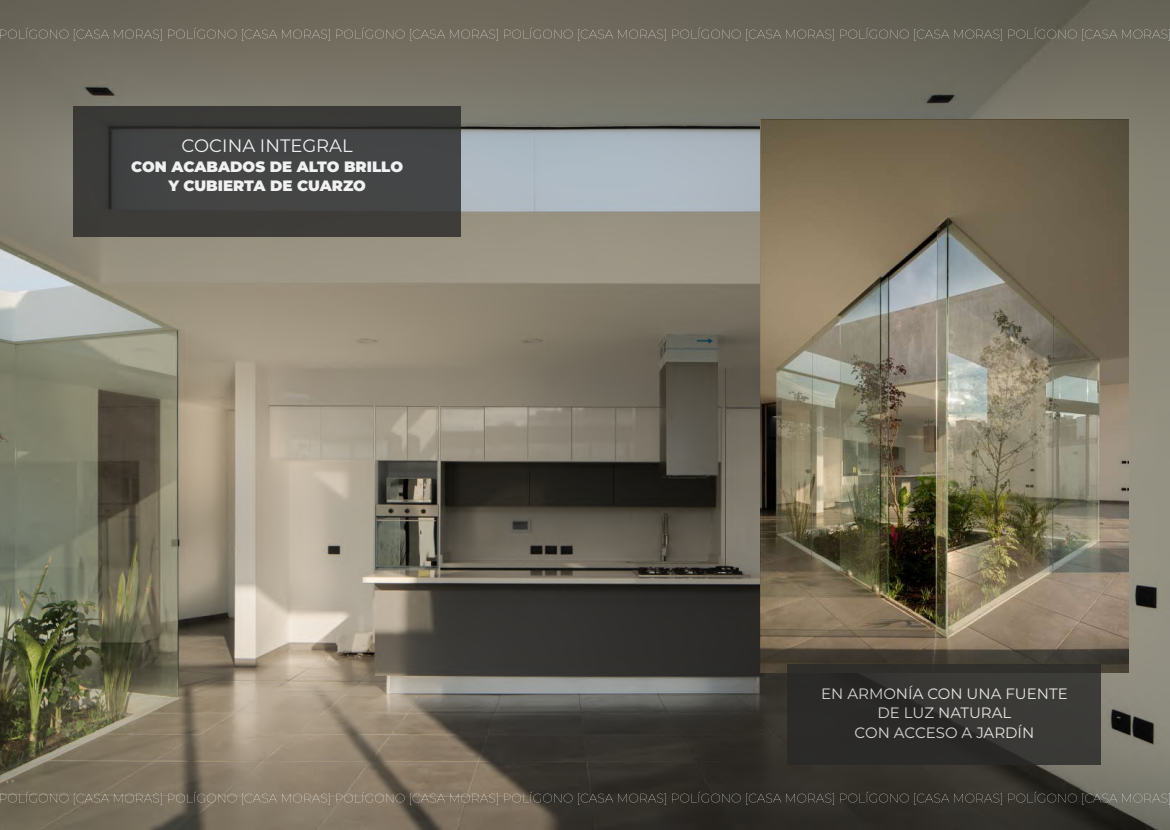
<style>
.page{position:relative;width:1170px;height:830px;background:#fff}
.page>*{position:absolute;margin:0;border:0;box-sizing:border-box;transform-origin:0 0}
.t1{font:18px "Montserrat";color:#fff}
.t2{font:15px/19.5px "Montserrat";color:#fff;text-align:center}
.t3{font:900 15px/19.5px "Montserrat";color:#fff;text-align:center}
</style>
<div class="page">
<img style="left:0;top:0;width:1169px;height:829px">
<img style="left:760px;top:119px;width:368px;height:553px">
<svg style="left:0;top:28px;width:68px;height:10px"></svg>
<svg style="left:74px;top:29px;width:88px;height:12px"></svg>
<svg style="left:168px;top:28px;width:68px;height:10px"></svg>
<svg style="left:242px;top:29px;width:87px;height:12px"></svg>
<svg style="left:336px;top:28px;width:68px;height:10px"></svg>
<svg style="left:410px;top:29px;width:87px;height:12px"></svg>
<svg style="left:504px;top:28px;width:68px;height:10px"></svg>
<svg style="left:578px;top:29px;width:87px;height:12px"></svg>
<svg style="left:672px;top:28px;width:68px;height:10px"></svg>
<svg style="left:746px;top:29px;width:87px;height:12px"></svg>
<svg style="left:840px;top:28px;width:68px;height:10px"></svg>
<svg style="left:914px;top:29px;width:87px;height:12px"></svg>
<svg style="left:1008px;top:28px;width:68px;height:10px"></svg>
<svg style="left:1082px;top:29px;width:87px;height:12px"></svg>
<svg style="left:0;top:791px;width:68px;height:11px"></svg>
<svg style="left:74px;top:792px;width:88px;height:12px"></svg>
<svg style="left:168px;top:791px;width:68px;height:11px"></svg>
<svg style="left:242px;top:792px;width:87px;height:12px"></svg>
<svg style="left:336px;top:791px;width:68px;height:11px"></svg>
<svg style="left:410px;top:792px;width:87px;height:12px"></svg>
<svg style="left:504px;top:791px;width:68px;height:11px"></svg>
<svg style="left:578px;top:792px;width:87px;height:12px"></svg>
<svg style="left:672px;top:791px;width:68px;height:11px"></svg>
<svg style="left:746px;top:792px;width:87px;height:12px"></svg>
<svg style="left:840px;top:791px;width:68px;height:11px"></svg>
<svg style="left:914px;top:792px;width:87px;height:12px"></svg>
<svg style="left:1008px;top:791px;width:68px;height:11px"></svg>
<svg style="left:1082px;top:792px;width:87px;height:12px"></svg>
<svg style="left:74px;top:106px;width:386px;height:131px;background:#3f3f3e"></svg>
<div style="left:787px;top:663px;width:314px;height:101px;background:linear-gradient(to right,#272625,#3c3b39)"></div>
<p class="t1" style="left:181px;top:133px;width:173px">COCINA INTEGRAL</p>
<p class="t3" style="left:131px;top:156px;width:273px">CON ACABADOS DE ALTO BRILLO<br>Y CUBIERTA DE CUARZO</p>
<p class="t2" style="left:821px;top:682px;width:248px">EN ARMONÍA CON UNA FUENTE<br>DE LUZ NATURAL<br>CON ACCESO A JARDÍN</p>
</div>
